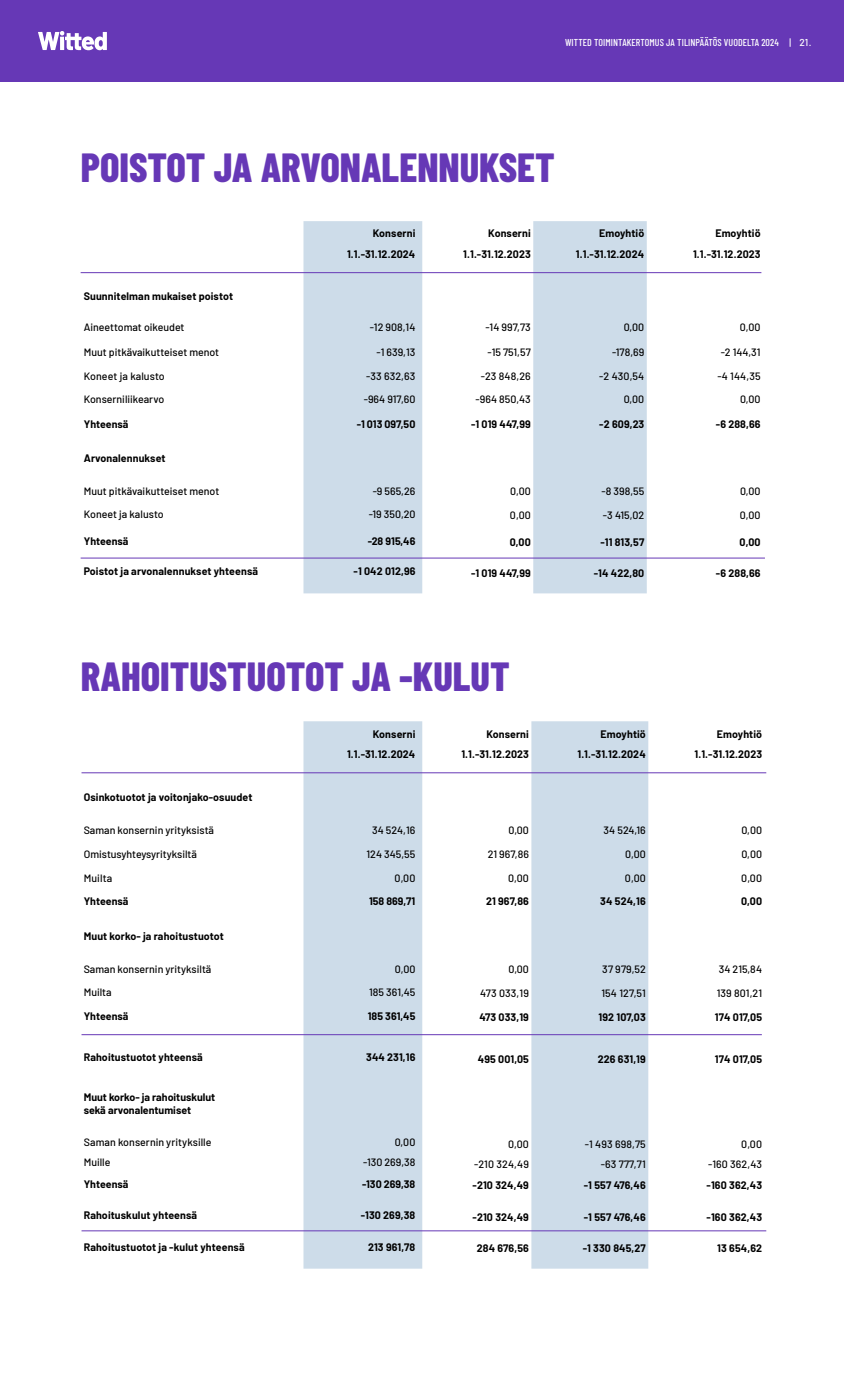
<style>
.page{position:relative;width:844px;height:1375px;background:#fff}
.page>*{position:absolute;margin:0;border:0;box-sizing:border-box;transform-origin:0 0}
.t1{font:800 40.62px "Barlow Condensed";color:#6638b6}
.t2{font:700 10.62px/20.6px "Barlow";letter-spacing:.01em;color:#000;text-align:right}
.t3{font:500 10.62px "Barlow";color:#000}
.t4{font:500 10px "Barlow Condensed";letter-spacing:.01em;color:#fff}
.s1{font-family:"Barlow"}
</style>
<div class="page">
<div style="left:0;top:0;width:844px;height:81px;background:#6638b6"></div>
<svg style="left:38px;top:31px;width:69px;height:19px"></svg>
<div style="left:303px;top:221px;width:119px;height:372px;background:#cddce9"></div>
<div style="left:533px;top:221px;width:114px;height:372px;background:#cddce9"></div>
<hr style="left:81px;top:272px;width:680px;height:1px;background:#6638b6">
<hr style="left:81px;top:558px;width:684px;height:1px;background:#6638b6">
<div style="left:303px;top:721px;width:119px;height:548px;background:#cddce9"></div>
<div style="left:531px;top:721px;width:117px;height:548px;background:#cddce9"></div>
<hr style="left:82px;top:772px;width:684px;height:1px;background:#6638b6">
<hr style="left:82px;top:1231px;width:684px;height:1px;background:#6638b6">
<hr style="left:82px;top:1034px;width:680px;height:1px;background:#6638b6">
<p class="t4" style="left:565px;top:35px;width:247px">WITTED TOIMINTAKERTOMUS JA TILINPÄÄTÖS VUODELTA 2024 | <span class="s1">21</span>.</p>
<h1 class="t1" style="left:81px;top:138px;width:475px">POISTOT JA ARVONALENNUKSET</h1>
<p class="t2" style="left:347px;top:222px;width:70px">Konserni<br>1.1.-31.12.2024</p>
<p class="t2" style="left:463px;top:222px;width:69px">Konserni<br>1.1.-31.12.2023</p>
<p class="t2" style="left:576px;top:222px;width:70px">Emoyhtiö<br>1.1.-31.12.2024</p>
<p class="t2" style="left:693px;top:222px;width:69px">Emoyhtiö<br>1.1.-31.12.2023</p>
<p class="t2" style="left:84px;top:286px;width:151px">Suunnitelman mukaiset poistot</p>
<p class="t3" style="left:84px;top:320px;width:102px">Aineettomat oikeudet</p>
<p class="t3" style="left:370px;top:320px;width:47px">-12 908,14</p>
<p class="t3" style="left:485px;top:320px;width:47px">-14 997,73</p>
<p class="t3" style="left:624px;top:320px;width:22px">0,00</p>
<p class="t3" style="left:740px;top:320px;width:22px">0,00</p>
<p class="t3" style="left:84px;top:344px;width:137px">Muut pitkävaikutteiset menot</p>
<p class="t3" style="left:376px;top:344px;width:40px">-1 639,13</p>
<p class="t3" style="left:487px;top:344px;width:45px">-15 751,57</p>
<p class="t3" style="left:612px;top:344px;width:34px">-178,69</p>
<p class="t3" style="left:721px;top:344px;width:41px">-2 144,31</p>
<p class="t3" style="left:84px;top:368px;width:83px">Koneet ja kalusto</p>
<p class="t3" style="left:366px;top:368px;width:51px">-33 632,63</p>
<p class="t3" style="left:481px;top:368px;width:51px">-23 848,26</p>
<p class="t3" style="left:599px;top:368px;width:47px">-2 430,54</p>
<p class="t3" style="left:717px;top:368px;width:45px">-4 144,35</p>
<p class="t3" style="left:84px;top:391px;width:82px">Konserniliikearvo</p>
<p class="t3" style="left:364px;top:391px;width:53px">-964 917,60</p>
<p class="t3" style="left:475px;top:391px;width:57px">-964 850,43</p>
<p class="t3" style="left:624px;top:391px;width:22px">0,00</p>
<p class="t3" style="left:740px;top:391px;width:22px">0,00</p>
<p class="t2" style="left:84px;top:413px;width:46px">Yhteensä</p>
<p class="t2" style="left:357px;top:413px;width:60px">-1 013 097,50</p>
<p class="t2" style="left:471px;top:413px;width:61px">-1 019 447,99</p>
<p class="t2" style="left:599px;top:413px;width:47px">-2 609,23</p>
<p class="t2" style="left:716px;top:413px;width:46px">-6 288,66</p>
<p class="t2" style="left:84px;top:447px;width:83px">Arvonalennukset</p>
<p class="t3" style="left:84px;top:484px;width:137px">Muut pitkävaikutteiset menot</p>
<p class="t3" style="left:373px;top:484px;width:44px">-9 565,26</p>
<p class="t3" style="left:510px;top:484px;width:22px">0,00</p>
<p class="t3" style="left:601px;top:484px;width:44px">-8 398,55</p>
<p class="t3" style="left:740px;top:484px;width:22px">0,00</p>
<p class="t3" style="left:84px;top:506px;width:81px">Koneet ja kalusto</p>
<p class="t3" style="left:369px;top:506px;width:48px">-19 350,20</p>
<p class="t3" style="left:510px;top:507px;width:22px">0,00</p>
<p class="t3" style="left:603px;top:507px;width:43px">-3 415,02</p>
<p class="t3" style="left:740px;top:507px;width:22px">0,00</p>
<p class="t2" style="left:84px;top:530px;width:46px">Yhteensä</p>
<p class="t2" style="left:368px;top:530px;width:49px">-28 915,46</p>
<p class="t2" style="left:510px;top:531px;width:23px">0,00</p>
<p class="t2" style="left:600px;top:531px;width:45px">-11 813,57</p>
<p class="t2" style="left:739px;top:531px;width:23px">0,00</p>
<p class="t2" style="left:84px;top:560px;width:176px">Poistot ja arvonalennukset yhteensä</p>
<p class="t2" style="left:353px;top:560px;width:63px">-1 042 012,96</p>
<p class="t2" style="left:471px;top:562px;width:61px">-1 019 447,99</p>
<p class="t2" style="left:594px;top:562px;width:52px">-14 422,80</p>
<p class="t2" style="left:716px;top:562px;width:46px">-6 288,66</p>
<h1 class="t1" style="left:81px;top:647px;width:430px">RAHOITUSTUOTOT JA -KULUT</h1>
<p class="t2" style="left:347px;top:723px;width:70px">Konserni<br>1.1.-31.12.2024</p>
<p class="t2" style="left:461px;top:723px;width:69px">Konserni<br>1.1.-31.12.2023</p>
<p class="t2" style="left:577px;top:723px;width:70px">Emoyhtiö<br>1.1.-31.12.2024</p>
<p class="t2" style="left:694px;top:723px;width:69px">Emoyhtiö<br>1.1.-31.12.2023</p>
<p class="t2" style="left:84px;top:786px;width:170px">Osinkotuotot ja voitonjako-osuudet</p>
<p class="t3" style="left:84px;top:822px;width:132px">Saman konsernin yrityksistä</p>
<p class="t3" style="left:372px;top:822px;width:45px">34 524,16</p>
<p class="t3" style="left:508px;top:822px;width:22px">0,00</p>
<p class="t3" style="left:603px;top:822px;width:44px">34 524,16</p>
<p class="t3" style="left:741px;top:822px;width:22px">0,00</p>
<p class="t3" style="left:84px;top:846px;width:115px">Omistusyhteysyrityksiltä</p>
<p class="t3" style="left:366px;top:846px;width:50px">124 345,55</p>
<p class="t3" style="left:488px;top:846px;width:43px">21 967,86</p>
<p class="t3" style="left:625px;top:846px;width:22px">0,00</p>
<p class="t3" style="left:741px;top:846px;width:22px">0,00</p>
<p class="t3" style="left:84px;top:870px;width:30px">Muilta</p>
<p class="t3" style="left:394px;top:870px;width:22px">0,00</p>
<p class="t3" style="left:508px;top:870px;width:22px">0,00</p>
<p class="t3" style="left:625px;top:870px;width:22px">0,00</p>
<p class="t3" style="left:741px;top:870px;width:22px">0,00</p>
<p class="t2" style="left:84px;top:890px;width:46px">Yhteensä</p>
<p class="t2" style="left:369px;top:890px;width:48px">158 869,71</p>
<p class="t2" style="left:486px;top:890px;width:44px">21 967,86</p>
<p class="t2" style="left:600px;top:890px;width:47px">34 524,16</p>
<p class="t2" style="left:741px;top:890px;width:23px">0,00</p>
<p class="t2" style="left:84px;top:925px;width:142px">Muut korko- ja rahoitustuotot</p>
<p class="t3" style="left:84px;top:962px;width:129px">Saman konsernin yrityksiltä</p>
<p class="t3" style="left:395px;top:962px;width:22px">0,00</p>
<p class="t3" style="left:508px;top:962px;width:22px">0,00</p>
<p class="t3" style="left:602px;top:962px;width:45px">37 979,52</p>
<p class="t3" style="left:718px;top:962px;width:45px">34 215,84</p>
<p class="t3" style="left:84px;top:984px;width:29px">Muilta</p>
<p class="t3" style="left:369px;top:984px;width:48px">185 361,45</p>
<p class="t3" style="left:480px;top:985px;width:50px">473 033,19</p>
<p class="t3" style="left:601px;top:985px;width:46px">154 127,51</p>
<p class="t3" style="left:717px;top:985px;width:47px">139 801,21</p>
<p class="t2" style="left:84px;top:1005px;width:46px">Yhteensä</p>
<p class="t2" style="left:368px;top:1005px;width:49px">185 361,45</p>
<p class="t2" style="left:479px;top:1006px;width:51px">473 033,19</p>
<p class="t2" style="left:598px;top:1006px;width:49px">192 107,03</p>
<p class="t2" style="left:715px;top:1006px;width:49px">174 017,05</p>
<p class="t2" style="left:84px;top:1046px;width:121px">Rahoitustuotot yhteensä</p>
<p class="t2" style="left:366px;top:1046px;width:51px">344 231,16</p>
<p class="t2" style="left:478px;top:1048px;width:52px">495 001,05</p>
<p class="t2" style="left:598px;top:1048px;width:50px">226 631,19</p>
<p class="t2" style="left:715px;top:1048px;width:49px">174 017,05</p>
<p class="t2" style="left:84px;top:1089px;width:133px;line-height:13.8px;text-align:left">Muut korko- ja rahoituskulut sekä arvonalentumiset</p>
<p class="t3" style="left:84px;top:1135px;width:129px">Saman konsernin yrityksille</p>
<p class="t3" style="left:395px;top:1135px;width:22px">0,00</p>
<p class="t3" style="left:508px;top:1136px;width:22px">0,00</p>
<p class="t3" style="left:585px;top:1136px;width:62px">-1 493 698,75</p>
<p class="t3" style="left:741px;top:1136px;width:22px">0,00</p>
<p class="t3" style="left:84px;top:1155px;width:28px">Muille</p>
<p class="t3" style="left:363px;top:1155px;width:54px">-130 269,38</p>
<p class="t3" style="left:474px;top:1156px;width:56px">-210 324,49</p>
<p class="t3" style="left:601px;top:1156px;width:46px">-63 777,71</p>
<p class="t3" style="left:708px;top:1156px;width:56px">-160 362,43</p>
<p class="t2" style="left:84px;top:1173px;width:46px">Yhteensä</p>
<p class="t2" style="left:362px;top:1173px;width:55px">-130 269,38</p>
<p class="t2" style="left:473px;top:1174px;width:58px">-210 324,49</p>
<p class="t2" style="left:584px;top:1174px;width:63px">-1 557 476,46</p>
<p class="t2" style="left:706px;top:1174px;width:57px">-160 362,43</p>
<p class="t2" style="left:84px;top:1204px;width:115px">Rahoituskulut yhteensä</p>
<p class="t2" style="left:361px;top:1204px;width:56px">-130 269,38</p>
<p class="t2" style="left:473px;top:1206px;width:58px">-210 324,49</p>
<p class="t2" style="left:584px;top:1206px;width:63px">-1 557 476,46</p>
<p class="t2" style="left:706px;top:1206px;width:57px">-160 362,43</p>
<p class="t2" style="left:84px;top:1236px;width:162px">Rahoitustuotot ja -kulut yhteensä</p>
<p class="t2" style="left:368px;top:1236px;width:49px">213 961,78</p>
<p class="t2" style="left:477px;top:1237px;width:54px">284 676,56</p>
<p class="t2" style="left:583px;top:1237px;width:65px">-1 330 845,27</p>
<p class="t2" style="left:717px;top:1237px;width:46px">13 654,62</p>
</div>
